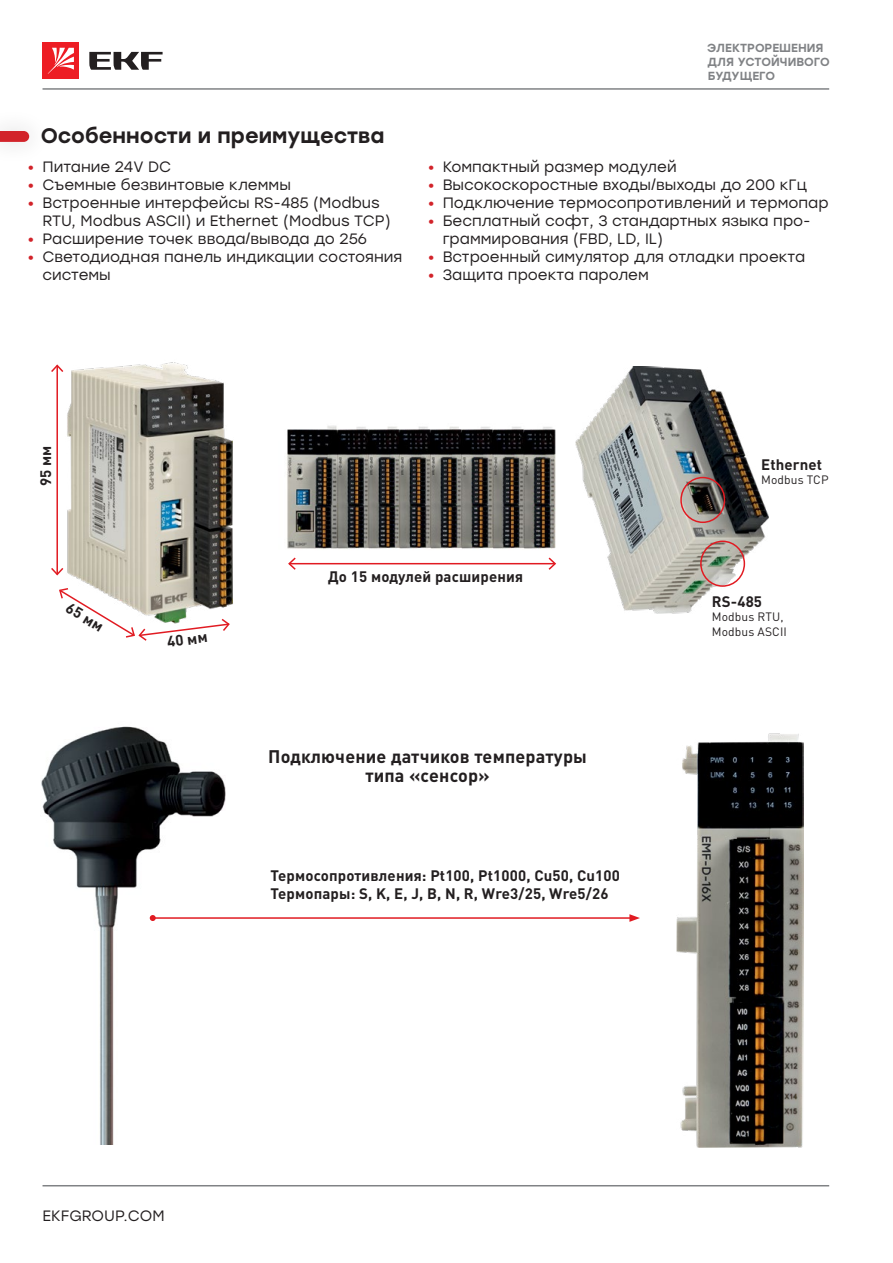
<style>
.page{position:relative;width:893px;height:1263px;background:#fff}
.page>*{position:absolute;margin:0;border:0;box-sizing:border-box;transform-origin:0 0}
.Текст{font:500 21px "Stolzl";color:#231f20}
.t1{font:700 18px/19.5px "DIN Pro";letter-spacing:.01em;color:#231f20;text-align:center}
.Текст-2{font:15px/18px "Stolzl";color:#231f20}
.t2{font:700 15px "DIN Pro";letter-spacing:.01em;color:#231f20}
.Текст-3{font:15px "Stolzl";color:#d2232a}
.t3{font:12px/14.4px "DIN Pro";letter-spacing:.01em;color:#231f20}
.t4{font:500 11.7px/14.1px "Stolzl";color:#808285}
</style>
<div class="page">
<svg style="left:89px;top:52px;width:74px;height:18px"></svg>
<div style="left:43px;top:43px;width:36px;height:36px;background:#ed1d24"></div>
<svg style="left:48px;top:48px;width:26px;height:26px"></svg>
<hr style="left:43px;top:88px;width:786px;height:2px;background:#808285">
<hr style="left:43px;top:1185px;width:786px;height:1px;background:#808285">
<img style="left:575px;top:367px;width:193px;height:247px">
<img style="left:67px;top:362px;width:166px;height:243px">
<svg style="left:0;top:131px;width:29px;height:11px"></svg>
<hr style="left:289px;top:563px;width:266px;height:1px;background:#e11b22">
<svg style="left:547px;top:557px;width:9px;height:13px"></svg>
<svg style="left:288px;top:557px;width:9px;height:13px"></svg>
<hr style="left:56px;top:365px;width:2px;height:209px;background:#e11b22">
<svg style="left:51px;top:364px;width:13px;height:10px"></svg>
<svg style="left:51px;top:566px;width:13px;height:10px"></svg>
<svg style="left:59px;top:587px;width:172px;height:54px"></svg>
<img style="left:287px;top:425px;width:269px;height:124px">
<img style="left:41px;top:726px;width:185px;height:419px">
<img style="left:676px;top:734px;width:127px;height:414px">
<hr style="left:153px;top:917px;width:479px;height:2px;background:#e11b22">
<svg style="left:150px;top:915px;width:6px;height:6px"></svg>
<svg style="left:629px;top:914px;width:11px;height:8px"></svg>
<div style="left:680px;top:477px;width:45px;height:46px;border:2px solid #e11b22;border-radius:50%"></div>
<div style="left:700px;top:540px;width:45px;height:47px;border:2px solid #e11b22;border-radius:50%"></div>
<p class="Текст-3" style="left:28px;top:156px;width:8px">•</p>
<p class="Текст-3" style="left:28px;top:174px;width:8px">•</p>
<p class="Текст-3" style="left:28px;top:192px;width:8px">•</p>
<p class="Текст-3" style="left:28px;top:228px;width:8px">•</p>
<p class="Текст-3" style="left:28px;top:246px;width:8px">•</p>
<p class="Текст" style="left:41px;top:121px;width:345px">Особенности и преимущества</p>
<p class="Текст-2" style="left:43px;top:157px;width:130px">Питание 24V DC</p>
<p class="Текст-2" style="left:43px;top:175px;width:250px">Съемные безвинтовые клеммы</p>
<p class="Текст-2" style="left:43px;top:193px;width:350px">Встроенные интерфейсы RS-485 (Modbus<br>RTU, Modbus ASCII) и Ethernet (Modbus TCP)</p>
<p class="Текст-2" style="left:43px;top:229px;width:326px">Расширение точек ввода/вывода до 256</p>
<p class="Текст-2" style="left:43px;top:247px;width:361px">Светодиодная панель индикации состояния системы</p>
<p class="t4" style="left:707px;top:40px;width:124px">ЭЛЕКТРОРЕШЕНИЯ<br>ДЛЯ УСТОЙЧИВОГО<br>БУДУЩЕГО</p>
<p class="Текст-3" style="left:428px;top:156px;width:8px">•</p>
<p class="Текст-3" style="left:428px;top:174px;width:8px">•</p>
<p class="Текст-3" style="left:428px;top:192px;width:8px">•</p>
<p class="Текст-3" style="left:428px;top:210px;width:8px">•</p>
<p class="Текст-3" style="left:428px;top:246px;width:8px">•</p>
<p class="Текст-3" style="left:428px;top:264px;width:8px">•</p>
<p class="Текст-2" style="left:443px;top:157px;width:235px">Компактный размер модулей</p>
<p class="Текст-2" style="left:443px;top:175px;width:366px">Высокоскоростные входы/выходы до 200 кГц</p>
<p class="Текст-2" style="left:443px;top:193px;width:387px">Подключение термосопротивлений и термопар</p>
<p class="Текст-2" style="left:443px;top:211px;width:370px">Бесплатный софт, 3 стандартных языка про&shy;граммирования (FBD, LD, IL)</p>
<p class="Текст-2" style="left:443px;top:247px;width:364px">Встроенный симулятор для отладки проекта</p>
<p class="Текст-2" style="left:443px;top:265px;width:208px">Защита проекта паролем</p>
<p class="t2" style="left:33px;top:486px;width:42px;rotate:-90deg">95 мм</p>
<p class="t2" style="left:761px;top:452px;width:63px">Ethernet</p>
<p class="t3" style="left:761px;top:471px;width:69px">Modbus TCP</p>
<p class="t2" style="left:74px;top:596px;width:42px;rotate:31deg">65 мм</p>
<p class="t2" style="left:165px;top:630px;width:42px;rotate:-8deg">40 мм</p>
<p class="t2" style="left:328px;top:564px;width:197px">До 15 модулей расширения</p>
<p class="t1" style="left:268px;top:744px;width:320px">Подключение датчиков температуры типа «сенсор»</p>
<p class="t2" style="left:270px;top:863px;width:351px">Термосопротивления: Pt100, Pt1000, Cu50, Cu100</p>
<p class="t2" style="left:270px;top:881px;width:340px">Термопары: S, K, E, J, B, N, R, Wre3/25, Wre5/26</p>
<p class="t2" style="left:712px;top:589px;width:52px">RS-485</p>
<p class="t3" style="left:712px;top:608px;width:77px">Modbus RTU,<br>Modbus ASCII</p>
<p class="Текст-2" style="left:43px;top:1206px;width:124px">EKFGROUP.COM</p>
</div>
